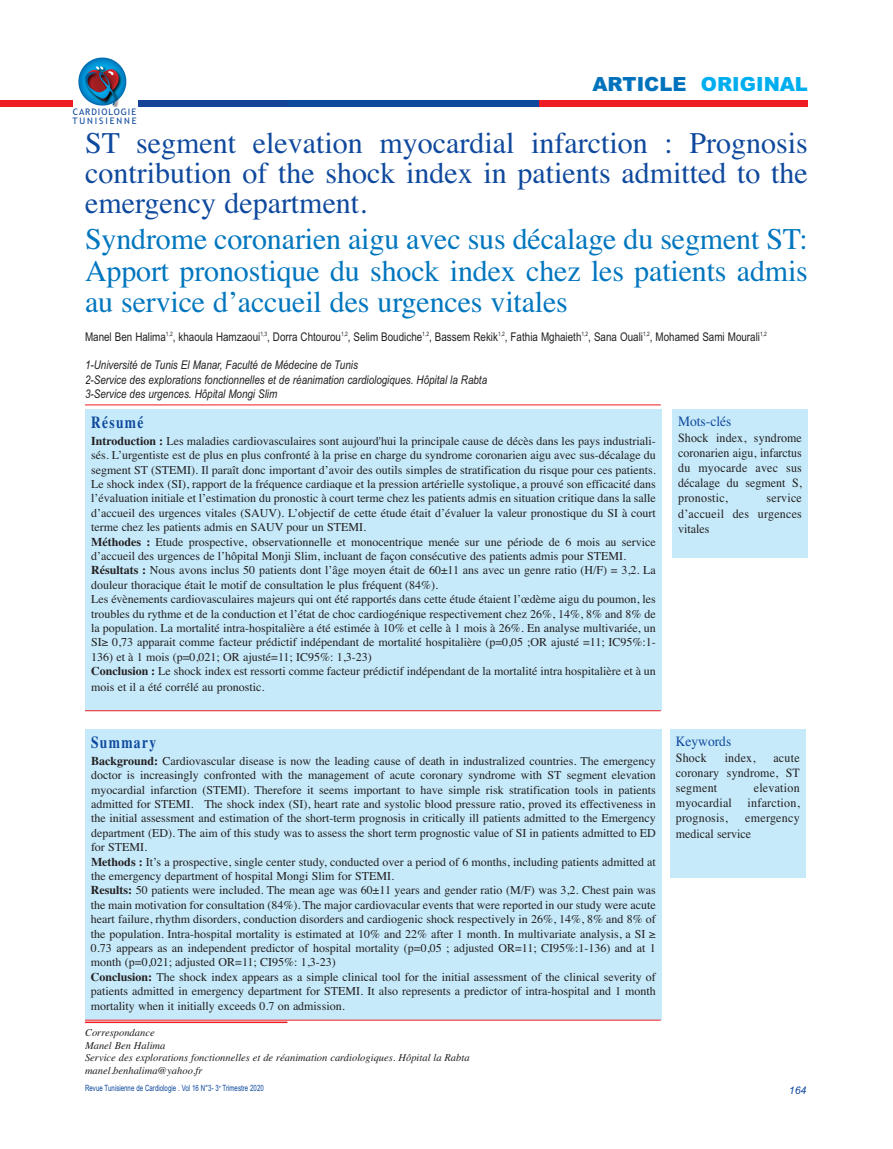
<style>
.page{position:relative;width:893px;height:1149px;background:#fff}
.page>*{position:absolute;margin:0;border:0;box-sizing:border-box;transform-origin:0 0}
.t1{font:30px/31.5px "Times";letter-spacing:-.005em;color:#0076be;text-align:justify}
.t2{font:30px/30px "Times";color:#0f499d;text-align:justify}
.t3{font:900 19.5px "Arial";color:#00aeef}
.t4{font:700 16.8px "Times";letter-spacing:.1em;color:#0f499d;scale:.8 1}
.t5{font:14.1px "Times";color:#0f499d;scale:.95 1}
.t6{font:12.6px/15.1px "Times";letter-spacing:.02em;color:#231f20;text-align:justify;scale:.95 1}
.t7{font:12.6px/15.1px "Times";color:#231f20;scale:.95 1}
.t8{font:12px/14.4px "Times";color:#231f20}
.t9{font:italic 12px/14.4px "Arial Narrow";color:#231f20}
.t10{font:12px "Arial Narrow";color:#231f20}
.t11{font:italic 10.5px/12.6px "Times";color:#231f20}
.t12{font:italic 10.5px "Arial";color:#0f499d}
.t13{font:9px/9px "Trebuchet MS";letter-spacing:.105em;color:#0f499d}
.t14{font:8.7px "Arial Narrow";color:#0f499d;scale:.87 1}
.s1{color:#0072bc}
.s2{font-weight:700}
</style>
<div class="page">
<div style="left:85px;top:409px;width:577px;height:301px;background:#c6eafa"></div>
<div style="left:85px;top:729px;width:577px;height:290px;background:#c6eafa"></div>
<hr style="left:85px;top:1021px;width:202px;height:1px;background:#ee1d23">
<div style="left:672px;top:409px;width:136px;height:149px;background:#c6eafa"></div>
<div style="left:670px;top:729px;width:136px;height:149px;background:#c6eafa"></div>
<hr style="left:85px;top:404px;width:576px;height:1px;background:#ee1d23">
<hr style="left:85px;top:710px;width:576px;height:1px;background:#ee1d23">
<hr style="left:85px;top:1019px;width:576px;height:1px;background:#ee1d23">
<div style="left:0;top:100px;width:73px;height:6px;background:#ee1d23"></div>
<div style="left:138px;top:100px;width:149px;height:6px;background:#154398"></div>
<div style="left:287px;top:100px;width:253px;height:6px;background:#0f499d"></div>
<div style="left:539px;top:100px;width:269px;height:6px;background:#ee1d23"></div>
<img style="left:78px;top:57px;width:49px;height:49px">
<p class="t13" style="left:72px;top:107px;width:66px">CARDIOLOGIE<br>TUNISIENNE</p>
<h2 class="t3" style="left:592px;top:73px;width:217px"><span class="s1">ARTICLE</span> ORIGINAL</h2>
<h1 class="t2" style="left:85px;top:128px;width:724px">ST segment elevation myocardial infarction : Prognosis contribution of the shock index in patients admitted to the emergency department.</h1>
<h1 class="t1" style="left:85px;top:223px;width:724px">Syndrome coronarien aigu avec sus décalage du segment ST:<br>Apport pronostique du shock index chez les patients admis au service d’accueil des urgences vitales</h1>
<p class="t10" style="left:85px;top:329px;width:683px">Manel Ben Halima<sup>1,2</sup>, khaoula Hamzaoui<sup>1,3</sup>, Dorra Chtourou<sup>1,2</sup>, Selim Boudiche<sup>1,2</sup>, Bassem Rekik<sup>1,2</sup>, Fathia Mghaieth<sup>1,2</sup>, Sana Ouali<sup>1,2</sup>, Mohamed Sami Mourali<sup>1,2</sup></p>
<p class="t9" style="left:85px;top:358px;width:404px">1-Université de Tunis El Manar, Faculté de Médecine de Tunis<br>2-Service des explorations fonctionnelles et de réanimation cardiologiques. Hôpital la Rabta<br>3-Service des urgences. Hôpital Mongi Slim</p>
<p class="t5" style="left:678px;top:413px;width:58px">Mots-clés</p>
<p class="t6" style="left:678px;top:430px;width:132px">Shock index, syndrome coronarien aigu, infarctus du myocarde avec sus décalage du segment S, pronostic,</p>
<h3 class="t4" style="left:91px;top:412px;width:67px">Résumé</h3>
<p class="t8" style="left:91px;top:433px;width:566px"><span class="s2">Introduction :</span> Les maladies cardiovasculaires sont aujourd'hui la principale cause de décès dans les pays industriali&shy;sés. L’urgentiste est de plus en plus confronté à la prise en charge du syndrome coronarien aigu avec sus-décalage du segment ST (STEMI). Il paraît donc important d’avoir des outils simples de stratification du risque pour ces patients.<br>Le shock index (SI), rapport de la fréquence cardiaque et la pression artérielle systolique, a prouvé son efficacité dans l’évaluation initiale et l’estimation du pronostic à court terme chez les patients admis en situation critique dans la salle d’accueil des urgences vitales (SAUV). L’objectif de cette étude était d’évaluer la valeur pronostique du SI à court terme chez les patients admis en SAUV pour un STEMI.<br><span class="s2">Méthodes :</span> Etude prospective, observationnelle et monocentrique menée sur une période de 6 mois au service d’accueil des urgences de l’hôpital Monji Slim, incluant de façon consécutive des patients admis pour STEMI.<br><span class="s2">Résultats :</span> Nous avons inclus 50 patients dont l’âge moyen était de 60±11 ans avec un genre ratio (H/F) = 3,2. La douleur thoracique était le motif de consultation le plus fréquent (84%).<br>Les évènements cardiovasculaires majeurs qui ont été rapportés dans cette étude étaient l’œdème aigu du poumon, les troubles du rythme et de la conduction et l’état de choc cardiogénique respectivement chez 26%, 14%, 8% and 8% de la population. La mortalité intra-hospitalière a été estimée à 10% et celle à 1 mois à 26%. En analyse multivariée, un SI≥ 0,73 apparait comme facteur prédictif indépendant de mortalité hospitalière (p=0,05 ;OR ajusté =11; IC95%:1- 136) et à 1 mois (p=0,021; OR ajusté=11; IC95%: 1,3-23)<br><span class="s2">Conclusion :</span> Le shock index est ressorti comme facteur prédictif indépendant de la mortalité intra hospitalière et à un</p>
<p class="t8" style="left:91px;top:679px;width:175px">mois et il a été corrélé au pronostic.</p>
<p class="t6" style="left:678px;top:490px;width:132px;text-indent:88px">service d’accueil des urgences vitales</p>
<h3 class="t4" style="left:91px;top:732px;width:83px">Summary</h3>
<p class="t8" style="left:91px;top:753px;width:566px"><span class="s2">Background:</span> Cardiovascular disease is now the leading cause of death in industralized countries. The emergency doctor is increasingly confronted with the management of acute coronary syndrome with ST segment elevation myocardial infarction (STEMI). Therefore it seems important to have simple risk stratification tools in patients admitted for STEMI. The shock index (SI), heart rate and systolic blood pressure ratio, proved its effectiveness in the initial assessment and estimation of the short-term prognosis in critically ill patients admitted to the Emergency department (ED). The aim of this study was to assess the short term prognostic value of SI in patients admitted to ED for STEMI.<br><span class="s2">Methods :</span> It’s a prospective, single center study, conducted over a period of 6 months, including patients admitted at the emergency department of hospital Mongi Slim for STEMI.<br><span class="s2">Results:</span> 50 patients were included. The mean age was 60±11 years and gender ratio (M/F) was 3,2. Chest pain was the main motivation for consultation (84%). The major cardiovacular events that were reported in our study were acute heart failure, rhythm disorders, conduction disorders and cardiogenic shock respectively in 26%, 14%, 8% and 8% of the population. Intra-hospital mortality is estimated at 10% and 22% after 1 month. In multivariate analysis, a SI ≥ 0.73 appears as an independent predictor of hospital mortality (p=0,05 ; adjusted OR=11; CI95%:1-136) and at 1 month (p=0,021; adjusted OR=11; CI95%: 1,3-23)<br><span class="s2">Conclusion:</span> The shock index appears as a simple clinical tool for the initial assessment of the clinical severity of patients admitted in emergency department for STEMI. It also represents a predictor of intra-hospital and 1 month mortality when it initially exceeds 0.7 on admission.</p>
<p class="t11" style="left:85px;top:1025px;width:386px">Correspondance<br>Manel Ben Halima<br>Service des explorations fonctionnelles et de réanimation cardiologiques. Hôpital la Rabta manel.benhalima@yahoo.fr</p>
<p class="t5" style="left:676px;top:732px;width:60px">Keywords</p>
<p class="t6" style="left:676px;top:749px;width:34px">Shock</p>
<p class="t6" style="left:725px;top:749px;width:34px">index,</p>
<p class="t6" style="left:676px;top:749px;width:132px;text-indent:98px">acute coronary syndrome, ST segment</p>
<p class="t6" style="left:676px;top:780px;width:132px;text-indent:78px">elevation myocardial infarction, prognosis,</p>
<p class="t7" style="left:676px;top:810px;width:132px;text-indent:69px">emergency medical service</p>
<p class="t14" style="left:85px;top:1082px;width:207px">Revue Tunisienne de Cardiologie . Vol 16 N°3- 3<sup>e</sup> Trimestre 2020</p>
<p class="t12" style="left:789px;top:1084px;width:19px">164</p>
</div>
